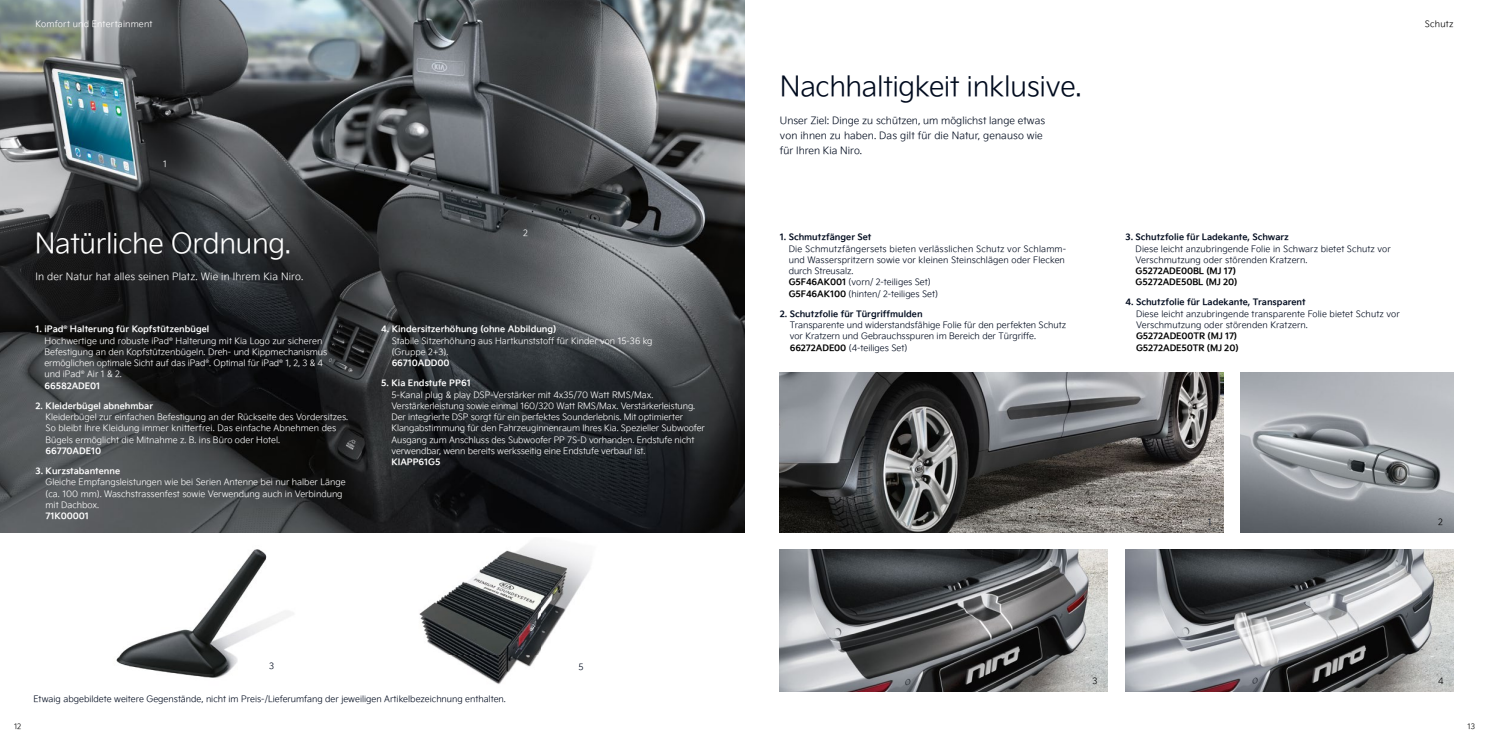
<style>
.page{position:relative;width:1489px;height:745px;background:#fff}
.page>*{position:absolute;margin:0;border:0;box-sizing:border-box;transform-origin:0 0}
.t1{font:27.5px "Kia Signature OTF Light";letter-spacing:-.01em;color:#000b1e}
.t2{font:27.5px "Kia Signature OTF Light";letter-spacing:-.01em;color:#fff}
.t3{font:10px/15px "Kia Signature OTF Light";color:#000b1e}
.t4{font:10px "Kia Signature OTF Light";letter-spacing:.01em;color:#fff}
.t5{font:8.75px/11.2px "Kia Signature OTF Light";color:#fff}
.t6{font:8.75px/11.2px "Kia Signature OTF Light";letter-spacing:.01em;color:#000b1e}
.t7{font:8.75px "Kia Signature OTF Bold";color:#fff}
.t8{font:8.75px "Kia Signature OTF Bold";color:#000b1e}
.t9{font:8.75px/11.2px "Kia Signature OTF Bold";letter-spacing:-.015em;color:#000}
.t10{font:8.75px "Kia Signature OTF Light";letter-spacing:.025em;color:#fff}
.t11{font:8.75px "Kia Signature OTF Light";letter-spacing:.03em;color:#000}
.t12{font:7.5px "Kia Signature OTF Light";color:#000}
.s1{font-family:"Kia Signature OTF Bold";color:#000}
</style>
<div class="page">
<img style="left:116px;top:549px;width:178px;height:129px">
<img style="left:1125px;top:549px;width:328px;height:142px">
<img style="left:779px;top:549px;width:328px;height:142px">
<img style="left:1240px;top:372px;width:213px;height:159px">
<img style="left:779px;top:372px;width:443px;height:159px">
<img style="left:0;top:0;width:744px;height:531px">
<img style="left:419px;top:543px;width:171px;height:141px">
<p class="t10" style="left:35px;top:18px;width:119px">Komfort und Entertainment</p>
<p class="t5" style="left:163px;top:158px;width:5px">1</p>
<h1 class="t2" style="left:35px;top:223px;width:258px">Natürliche Ordnung.</h1>
<p class="t4" style="left:35px;top:269px;width:269px">In der Natur hat alles seinen Platz. Wie in Ihrem Kia Niro.</p>
<p class="t7" style="left:35px;top:322px;width:175px">1. iPad<sup>®</sup> Halterung für Kopfstützenbügel</p>
<p class="t5" style="left:44px;top:334px;width:284px">Hochwertige und robuste iPad<sup>®</sup> Halterung mit Kia Logo zur sicheren Befestigung an den Kopfstützenbügeln. Dreh- und Kippmechanismus ermöglichen optimale Sicht auf das iPad<sup>®</sup>. Optimal für iPad<sup>®</sup> 1, 2, 3 &amp; 4 und iPad<sup>®</sup> Air 1 &amp; 2.</p>
<p class="t7" style="left:44px;top:378px;width:57px">66582ADE01</p>
<p class="t7" style="left:35px;top:399px;width:119px">2. Kleiderbügel abnehmbar</p>
<p class="t5" style="left:45px;top:410px;width:304px">Kleiderbügel zur einfachen Befestigung an der Rückseite des Vordersitzes.<br>So bleibt Ihre Kleidung immer knitterfrei. Das einfache Abnehmen des<br>Bügels ermöglicht die Mitnahme z. B. ins Büro oder Hotel.</p>
<p class="t7" style="left:45px;top:444px;width:57px">66770ADE10</p>
<p class="t7" style="left:35px;top:464px;width:86px">3. Kurzstabantenne</p>
<p class="t5" style="left:46px;top:475px;width:301px">Gleiche Empfangsleistungen wie bei Serien Antenne bei nur halber Länge (ca. 100 mm). Waschstrassenfest sowie Verwendung auch in Verbindung mit Dachbox.</p>
<p class="t7" style="left:46px;top:509px;width:45px">71K00001</p>
<p class="t5" style="left:523px;top:227px;width:6px">2</p>
<p class="t7" style="left:381px;top:322px;width:177px">4. Kindersitzerhöhung (ohne Abbildung)</p>
<p class="t5" style="left:391px;top:334px;width:262px">Stabile Sitzerhöhung aus Hartkunststoff für Kinder von 15-36 kg (Gruppe 2+3).</p>
<p class="t7" style="left:391px;top:356px;width:59px">66710ADD00</p>
<p class="t7" style="left:381px;top:376px;width:91px">5. Kia Endstufe PP61</p>
<p class="t5" style="left:391px;top:388px;width:315px">5-Kanal plug &amp; play DSP-Verstärker mit 4x35/70 Watt RMS/Max.<br>Verstärkerleistung sowie einmal 160/320 Watt RMS/Max. Verstärkerleistung.<br>Der integrierte DSP sorgt für ein perfektes Sounderlebnis. Mit optimierter Klangabstimmung für den Fahrzeuginnenraum Ihres Kia. Spezieller Subwoofer Ausgang zum Anschluss des Subwoofer PP 7S-D vorhanden. Endstufe nicht verwendbar, wenn bereits werksseitig eine Endstufe verbaut ist.</p>
<p class="t7" style="left:391px;top:455px;width:50px">KIAPP61G5</p>
<p class="t6" style="left:269px;top:659px;width:7px">3</p>
<p class="t6" style="left:578px;top:660px;width:7px">5</p>
<p class="t6" style="left:33px;top:692px;width:474px">Etwaig abgebildete weitere Gegenstände, nicht im Preis-/Lieferumfang der jeweiligen Artikelbezeichnung enthalten.</p>
<h1 class="t1" style="left:780px;top:66px;width:303px">Nachhaltigkeit inklusive.</h1>
<p class="t3" style="left:780px;top:112px;width:267px">Unser Ziel: Dinge zu schützen, um möglichst lange etwas von ihnen zu haben. Das gilt für die Natur, genauso wie für Ihren Kia Niro.</p>
<p class="t8" style="left:779px;top:230px;width:93px">1. Schmutzfänger Set</p>
<p class="t6" style="left:788px;top:242px;width:279px">Die Schmutzfängersets bieten verlässlichen Schutz vor Schlamm&shy;und Wasserspritzern sowie vor kleinen Steinschlägen oder Flecken durch Streusalz.<br><span class="s1">G5F46AK001</span> (vorn/ 2-teiliges Set)<br><span class="s1">G5F46AK100</span> (hinten/ 2-teiliges Set)</p>
<p class="t8" style="left:779px;top:307px;width:144px">2. Schutzfolie für Türgriffmulden</p>
<p class="t6" style="left:789px;top:318px;width:278px">Transparente und widerstandsfähige Folie für den perfekten Schutz vor Kratzern und Gebrauchsspuren im Bereich der Türgriffe.<br><span class="s1">66272ADE00</span> (4-teiliges Set)</p>
<p class="t11" style="left:1424px;top:18px;width:30px">Schutz</p>
<p class="t8" style="left:1125px;top:230px;width:165px">3. Schutzfolie für Ladekante, Schwarz</p>
<p class="t6" style="left:1135px;top:242px;width:257px">Diese leicht anzubringende Folie in Schwarz bietet Schutz vor<br>Verschmutzung oder störenden Kratzern.</p>
<p class="t9" style="left:1135px;top:264px;width:103px">G5272ADE00BL (MJ 17)<br>G5272ADE50BL (MJ 20)</p>
<p class="t8" style="left:1125px;top:295px;width:182px">4. Schutzfolie für Ladekante, Transparent</p>
<p class="t6" style="left:1135px;top:307px;width:265px">Diese leicht anzubringende transparente Folie bietet Schutz vor<br>Verschmutzung oder störenden Kratzern.</p>
<p class="t9" style="left:1135px;top:330px;width:104px">G5272ADE00TR (MJ 17)<br>G5272ADE50TR (MJ 20)</p>
<p class="t11" style="left:1092px;top:674px;width:7px">3</p>
<p class="t6" style="left:1207px;top:515px;width:5px">1</p>
<p class="t11" style="left:1438px;top:515px;width:6px">2</p>
<p class="t11" style="left:1438px;top:674px;width:7px">4</p>
<p class="t12" style="left:14px;top:720px;width:9px">12</p>
<p class="t12" style="left:1467px;top:720px;width:9px">13</p>
</div>
